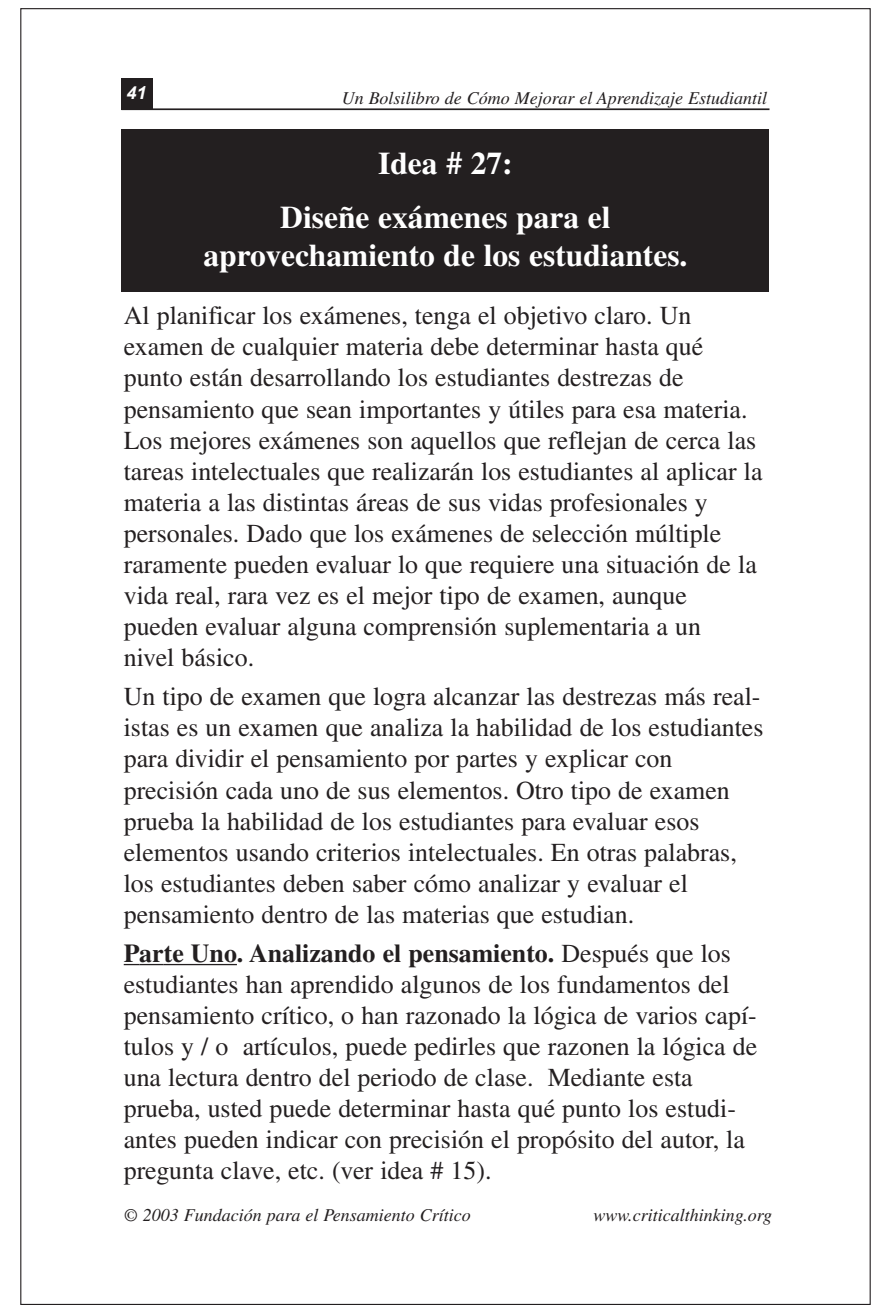
<style>
.page{position:relative;width:891px;height:1305px;background:#fff}
.page>*{position:absolute;margin:0;border:0;box-sizing:border-box;transform-origin:0 0}
.t1{font:700 31.5px/54px "Times";color:#fff;text-align:center}
.t2{font:25.88px/31.1px "Times";color:#231f20}
.t3{font:italic 18px "Times";color:#231f20}
.t4{font:italic 700 18px "Arial";color:#fff}
.s1{font-weight:700}
</style>
<div class="page">
<div style="left:122px;top:78px;width:31px;height:31px;background:#231f20"></div>
<hr style="left:122px;top:108px;width:648px;height:2px;background:#231f20">
<div style="left:122px;top:130px;width:648px;height:162px;background:#231f20"></div>
<svg style="left:124px;top:963px;width:15px;height:2px"></svg>
<hr style="left:139px;top:963px;width:25px;height:2px;background:#231f20">
<hr style="left:164px;top:963px;width:73px;height:2px;background:#231f20">
<p class="t4" style="left:127px;top:82px;width:22px">41</p>
<p class="t3" style="left:342px;top:91px;width:427px">Un Bolsilibro de Cómo Mejorar el Aprendizaje Estudiantil</p>
<p class="t1" style="left:280px;top:139px;width:332px">Idea # 27:<br>Diseñe exámenes para el</p>
<p class="t1" style="left:203px;top:231px;width:486px">aprovechamiento de los estudiantes.</p>
<p class="t2" style="left:124px;top:302px;width:640px">Al planificar los exámenes, tenga el objetivo claro. Un examen de cualquier materia debe determinar hasta qué punto están desarrollando los estudiantes destrezas de pensamiento que sean importantes y útiles para esa materia.<br>Los mejores exámenes son aquellos que reflejan de cerca las tareas intelectuales que realizarán los estudiantes al aplicar la materia a las distintas áreas de sus vidas profesionales y personales. Dado que los exámenes de selección múltiple raramente pueden evaluar lo que requiere una situación de la vida real, rara vez es el mejor tipo de examen, aunque pueden evaluar alguna comprensión suplementaria a un<br>nivel básico.</p>
<p class="t2" style="left:124px;top:683px;width:641px">Un tipo de examen que logra alcanzar las destrezas más real&shy;istas es un examen que analiza la habilidad de los estudiantes para dividir el pensamiento por partes y explicar con precisión cada uno de sus elementos. Otro tipo de examen prueba la habilidad de los estudiantes para evaluar esos elementos usando criterios intelectuales. En otras palabras, los estudiantes deben saber cómo analizar y evaluar el pensamiento dentro de las materias que estudian.</p>
<p class="t2" style="left:124px;top:940px;width:635px"><span class="s1">Parte Uno. Analizando el pensamiento.</span> Después que los estudiantes han aprendido algunos de los fundamentos del pensamiento crítico, o han razonado la lógica de varios capí&shy;tulos y / o artículos, puede pedirles que razonen la lógica de una lectura dentro del periodo de clase. Mediante esta prueba, usted puede determinar hasta qué punto los estudi&shy;antes pueden indicar con precisión el propósito del autor, la pregunta clave, etc. (ver idea # 15).</p>
<p class="t3" style="left:124px;top:1208px;width:348px">© 2003 Fundación para el Pensamiento Crítico</p>
<p class="t3" style="left:594px;top:1208px;width:180px">www.criticalthinking.org</p>
</div>
